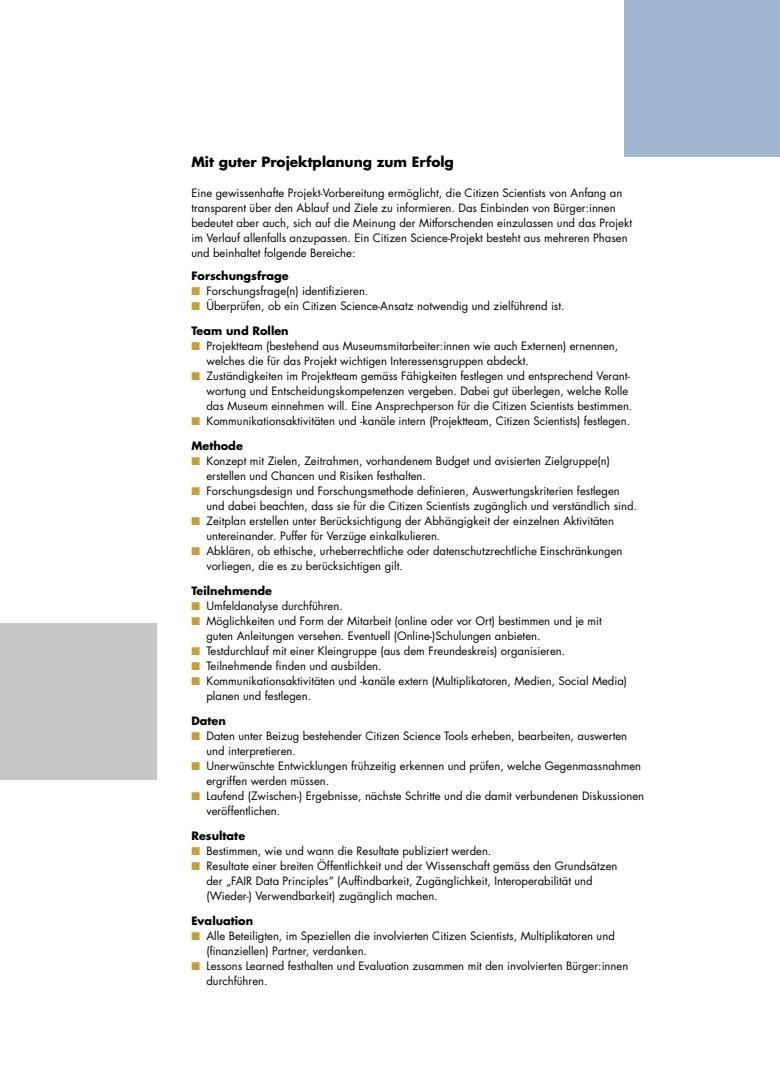
<style>
.page{position:relative;width:780px;height:1092px;background:#fff}
.page>*{position:absolute;margin:0;border:0;box-sizing:border-box;transform-origin:0 0}
.t1{font:700 13.75px "Futura Std";color:#000}
.t2{font:11.25px/15px "Futura Std";color:#000}
.t3{font:700 11.25px "Futura Std";color:#000}
.s1{color:#c49e36}
</style>
<div class="page">
<div style="left:624px;top:0;width:156px;height:156px;background:#a0b8d2"></div>
<div style="left:0;top:624px;width:156px;height:156px;background:#c5c6c6"></div>
<p class="t1" style="left:191px;top:153px;width:264px">Mit guter Projektplanung zum Erfolg</p>
<p class="t2" style="left:191px;top:186px;width:442px">Eine gewissenhafte Projekt-Vorbereitung ermöglicht, die Citizen Scientists von Anfang an transparent über den Ablauf und Ziele zu informieren. Das Einbinden von Bürger:innen bedeutet aber auch, sich auf die Meinung der Mitforschenden einzulassen und das Projekt im Verlauf allenfalls anzupassen. Ein Citizen Science-Projekt besteht aus mehreren Phasen und beinhaltet folgende Bereiche:</p>
<p class="t3" style="left:191px;top:268px;width:99px">Forschungsfrage</p>
<p class="t2" style="left:191px;top:283px;width:178px"><span class="s1">■</span> Forschungsfrage(n) identifizieren.</p>
<p class="t2" style="left:191px;top:298px;width:374px"><span class="s1">■</span> Überprüfen, ob ein Citizen Science-Ansatz notwendig und zielführend ist.</p>
<p class="t3" style="left:191px;top:323px;width:99px">Team und Rollen</p>
<p class="t2" style="left:206px;top:338px;width:413px;text-indent:-15px"><span class="s1">■</span> Projektteam (bestehend aus Museumsmitarbeiter:innen wie auch Externen) ernennen, welches die für das Projekt wichtigen Interessensgruppen abdeckt.</p>
<p class="t2" style="left:206px;top:368px;width:427px;text-indent:-15px"><span class="s1">■</span> Zuständigkeiten im Projektteam gemäss Fähigkeiten festlegen und entsprechend Verant&shy;wortung und Entscheidungskompetenzen vergeben. Dabei gut überlegen, welche Rolle das Museum einnehmen will. Eine Ansprechperson für die Citizen Scientists bestimmen.</p>
<p class="t2" style="left:191px;top:413px;width:440px"><span class="s1">■</span> Kommunikationsaktivitäten und -kanäle intern (Projektteam, Citizen Scientists) festlegen.</p>
<p class="t3" style="left:191px;top:438px;width:53px">Methode</p>
<p class="t2" style="left:206px;top:453px;width:405px;text-indent:-15px"><span class="s1">■</span> Konzept mit Zielen, Zeitrahmen, vorhandenem Budget und avisierten Zielgruppe(n) erstellen und Chancen und Risiken festhalten.</p>
<p class="t2" style="left:206px;top:483px;width:432px;text-indent:-15px"><span class="s1">■</span> Forschungsdesign und Forschungsmethode definieren, Auswertungskriterien festlegen und dabei beachten, dass sie für die Citizen Scientists zugänglich und verständlich sind.</p>
<p class="t2" style="left:206px;top:513px;width:409px;text-indent:-15px"><span class="s1">■</span> Zeitplan erstellen unter Berücksichtigung der Abhängigkeit der einzelnen Aktivitäten untereinander. Puffer für Verzüge einkalkulieren.</p>
<p class="t2" style="left:206px;top:543px;width:417px;text-indent:-15px"><span class="s1">■</span> Abklären, ob ethische, urheberrechtliche oder datenschutzrechtliche Einschränkungen vorliegen, die es zu berücksichtigen gilt.</p>
<p class="t3" style="left:191px;top:583px;width:82px">Teilnehmende</p>
<p class="t2" style="left:191px;top:598px;width:153px"><span class="s1">■</span> Umfeldanalyse durchführen.</p>
<p class="t2" style="left:206px;top:613px;width:397px;text-indent:-15px"><span class="s1">■</span> Möglichkeiten und Form der Mitarbeit (online oder vor Ort) bestimmen und je mit guten Anleitungen versehen. Eventuell (Online-)Schulungen anbieten.</p>
<p class="t2" style="left:191px;top:643px;width:375px"><span class="s1">■</span> Testdurchlauf mit einer Kleingruppe (aus dem Freundeskreis) organisieren.</p>
<p class="t2" style="left:191px;top:658px;width:192px"><span class="s1">■</span> Teilnehmende finden und ausbilden.</p>
<p class="t2" style="left:206px;top:673px;width:422px;text-indent:-15px"><span class="s1">■</span> Kommunikationsaktivitäten und -kanäle extern (Multiplikatoren, Medien, Social Media) planen und festlegen.</p>
<p class="t3" style="left:191px;top:713px;width:36px">Daten</p>
<p class="t2" style="left:206px;top:728px;width:422px;text-indent:-15px"><span class="s1">■</span> Daten unter Beizug bestehender Citizen Science Tools erheben, bearbeiten, auswerten und interpretieren.</p>
<p class="t2" style="left:206px;top:758px;width:436px;text-indent:-15px"><span class="s1">■</span> Unerwünschte Entwicklungen frühzeitig erkennen und prüfen, welche Gegenmassnahmen ergriffen werden müssen.</p>
<p class="t2" style="left:206px;top:788px;width:439px;text-indent:-15px"><span class="s1">■</span> Laufend (Zwischen-) Ergebnisse, nächste Schritte und die damit verbundenen Diskussionen veröffentlichen.</p>
<p class="t3" style="left:191px;top:828px;width:55px">Resultate</p>
<p class="t2" style="left:191px;top:843px;width:301px"><span class="s1">■</span> Bestimmen, wie und wann die Resultate publiziert werden.</p>
<p class="t2" style="left:206px;top:858px;width:412px;text-indent:-15px"><span class="s1">■</span> Resultate einer breiten Öffentlichkeit und der Wissenschaft gemäss den Grundsätzen der „FAIR Data Principles“ (Auffindbarkeit, Zugänglichkeit, Interoperabilität und (Wieder-) Verwendbarkeit) zugänglich machen.</p>
<p class="t3" style="left:191px;top:913px;width:63px">Evaluation</p>
<p class="t2" style="left:206px;top:928px;width:410px;text-indent:-15px"><span class="s1">■</span> Alle Beteiligten, im Speziellen die involvierten Citizen Scientists, Multiplikatoren und (finanziellen) Partner, verdanken.</p>
<p class="t2" style="left:206px;top:958px;width:423px;text-indent:-15px"><span class="s1">■</span> Lessons Learned festhalten und Evaluation zusammen mit den involvierten Bürger:innen durchführen.</p>
</div>
